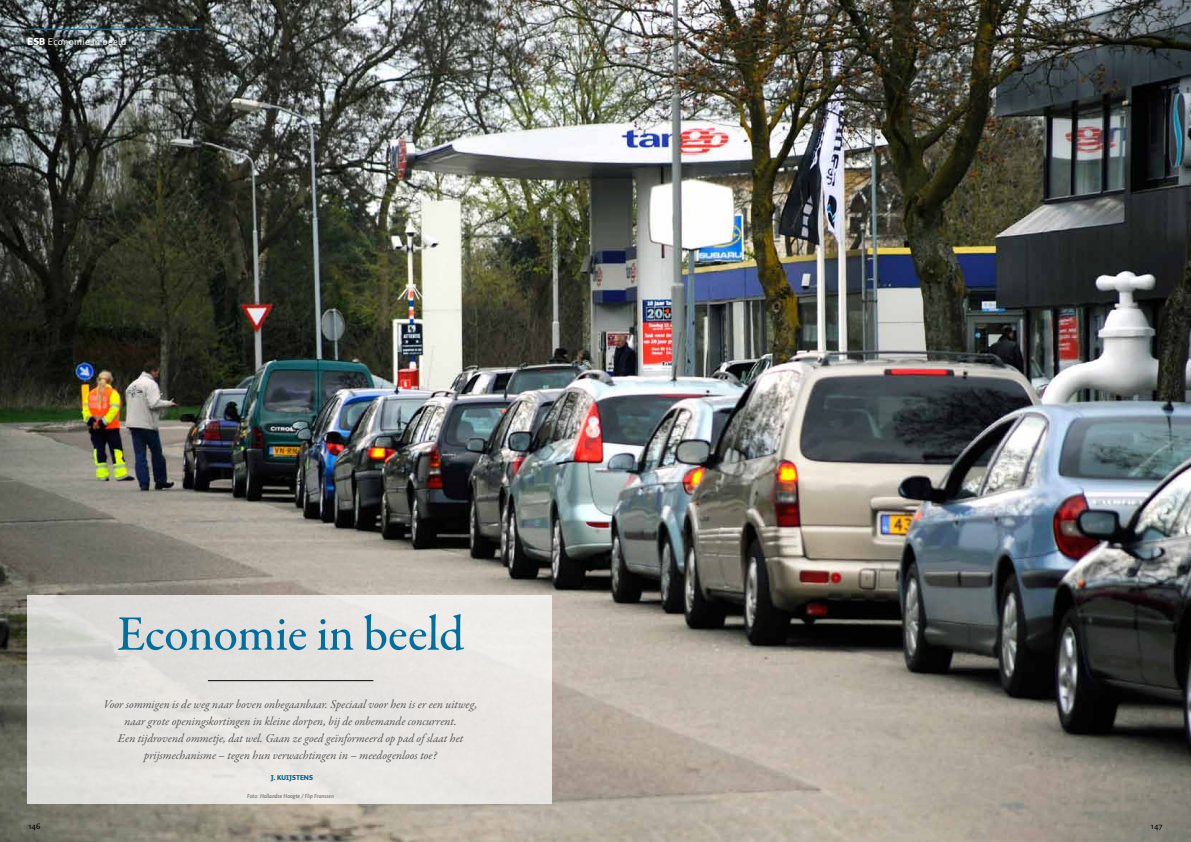
<style>
.page{position:relative;width:1191px;height:842px;background:#fff}
.page>*{position:absolute;margin:0;border:0;box-sizing:border-box;transform-origin:0 0}
.t1{font:500 50px "Garamond Premr Pro";letter-spacing:-.01em;color:#006f9f}
.t2{font:italic 12px/17px "Garamond Premr Pro";color:#58595b;text-align:center}
.t3{font:10px "Auto 1";letter-spacing:.025em;color:#fff}
.t4{font:9px "Auto 1";letter-spacing:.025em;color:#000}
.t5{font:900 7px "Auto 1";color:#006a99}
.t6{font:italic 6px "Auto 1";color:#58595b}
.s1{font-weight:900}
</style>
<div class="page">
<img style="left:0;top:0;width:1191px;height:842px">
<div style="left:28px;top:595px;width:524px;height:209px;background:#e6e4e1"></div>
<hr style="left:28px;top:29px;width:173px;height:1px;background:#006f9f">
<hr style="left:208px;top:680px;width:165px;height:1px;background:#000">
<p class="t3" style="left:28px;top:35px;width:100px"><span class="s1">ESB</span> Economie in beeld</p>
<h1 class="t1" style="left:117px;top:604px;width:349px">Economie in beeld</h1>
<p class="t4" style="left:28px;top:820px;width:14px">146</p>
<p class="t2" style="left:104px;top:696px;width:375px">Voor sommigen is de weg naar boven onbegaanbaar. Speciaal voor hen is er een uitweg, naar grote openingskortingen in kleine dorpen, bij de onbemande concurrent.<br>Een tijdrovend ommetje, dat wel. Gaan ze goed geïnformeerd op pad of slaat het prijsmechanisme – tegen hun verwachtingen in – meedogenloos toe?</p>
<p class="t5" style="left:271px;top:773px;width:43px">J. KUIJSTENS</p>
<p class="t6" style="left:247px;top:792px;width:88px">Foto: Hollandse Hoogte / Flip Franssen</p>
<p class="t4" style="left:1151px;top:820px;width:13px">147</p>
</div>
